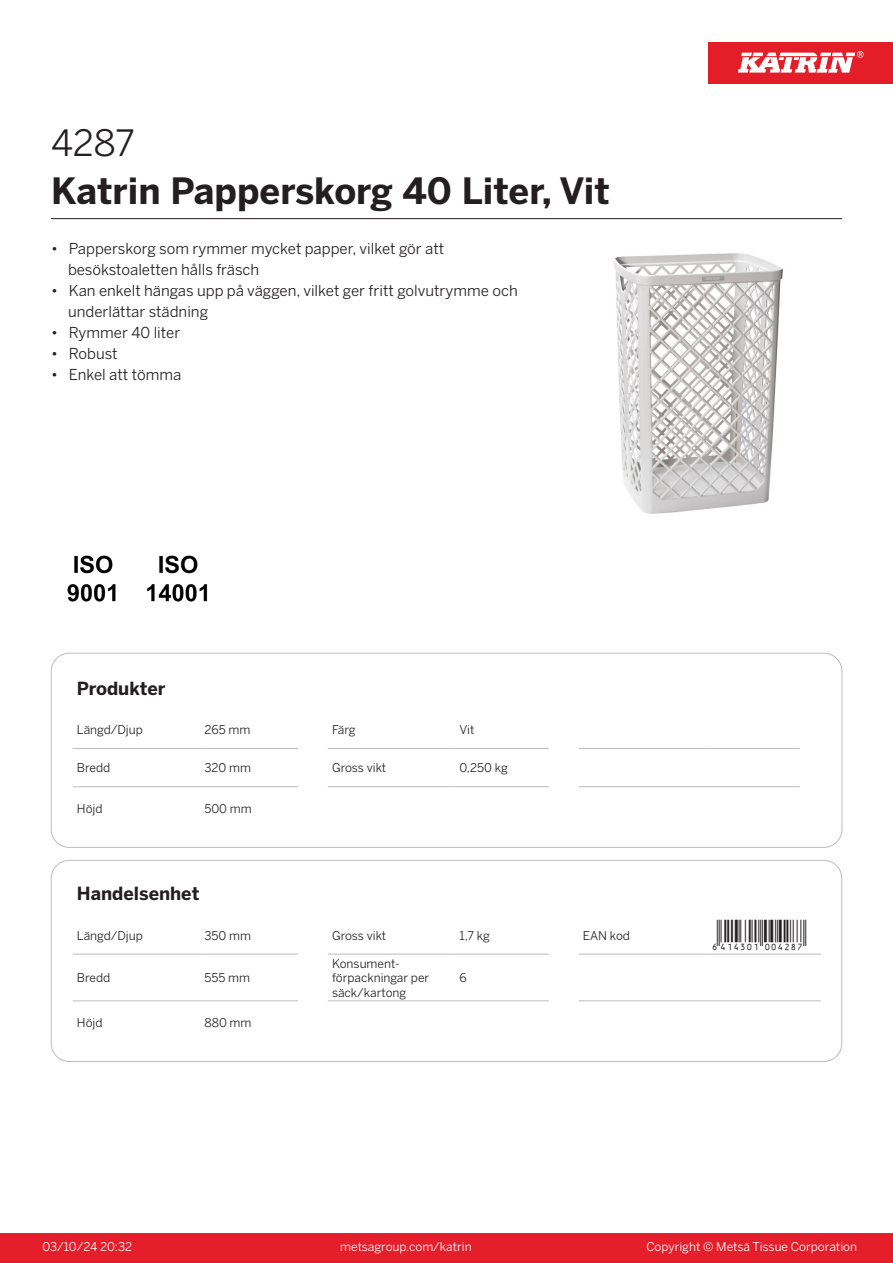
<style>
.page{position:relative;width:893px;height:1263px;background:#fff}
.page>*{position:absolute;margin:0;border:0;box-sizing:border-box;transform-origin:0 0}
.Product_Name{font:700 36px "Benton Sans";color:#231f20}
.External_material_co{font:36px "Benton Sans";color:#231f20}
.T_EAN{font:30px "Viisas EAN Matala";color:#231f20}
.T_TableHeader{font:700 18px "Benton Sans";color:#231f20}
.MarketingBullets{font:15px/21px "Benton Sans";color:#231f20}
.T_TableBody{font:12px/14.4px "Benton Sans";color:#231f20}
.t1{font:12px "Benton Sans";color:#fff}
</style>
<div class="page">
<div style="left:0;top:1233px;width:893px;height:30px;background:#e41e2b"></div>
<div style="left:708px;top:43px;width:185px;height:41px;background:#e31e28"></div>
<svg style="left:738px;top:51px;width:126px;height:22px"></svg>
<hr style="left:73px;top:748px;width:127px;height:1px;background:#bcbdc0">
<hr style="left:200px;top:748px;width:98px;height:1px;background:#bcbdc0">
<hr style="left:328px;top:748px;width:127px;height:1px;background:#bcbdc0">
<hr style="left:455px;top:748px;width:94px;height:1px;background:#bcbdc0">
<hr style="left:579px;top:748px;width:127px;height:1px;background:#bcbdc0">
<hr style="left:706px;top:748px;width:94px;height:1px;background:#bcbdc0">
<hr style="left:73px;top:786px;width:127px;height:1px;background:#bcbdc0">
<hr style="left:200px;top:786px;width:98px;height:1px;background:#bcbdc0">
<hr style="left:328px;top:786px;width:127px;height:1px;background:#bcbdc0">
<hr style="left:455px;top:786px;width:94px;height:1px;background:#bcbdc0">
<hr style="left:579px;top:786px;width:127px;height:1px;background:#bcbdc0">
<hr style="left:706px;top:786px;width:94px;height:1px;background:#bcbdc0">
<div style="left:51px;top:653px;width:791px;height:194px;border:1px solid #bcbdc0;border-radius:18px"></div>
<hr style="left:73px;top:954px;width:127px;height:1px;background:#bcbdc0">
<hr style="left:200px;top:954px;width:98px;height:1px;background:#bcbdc0">
<hr style="left:328px;top:954px;width:127px;height:1px;background:#bcbdc0">
<hr style="left:455px;top:954px;width:94px;height:1px;background:#bcbdc0">
<hr style="left:579px;top:954px;width:127px;height:1px;background:#bcbdc0">
<hr style="left:706px;top:954px;width:115px;height:1px;background:#bcbdc0">
<hr style="left:73px;top:1000px;width:127px;height:1px;background:#bcbdc0">
<hr style="left:200px;top:1000px;width:98px;height:1px;background:#bcbdc0">
<hr style="left:328px;top:1000px;width:127px;height:1px;background:#bcbdc0">
<hr style="left:455px;top:1000px;width:94px;height:1px;background:#bcbdc0">
<hr style="left:579px;top:1000px;width:127px;height:1px;background:#bcbdc0">
<hr style="left:706px;top:1000px;width:115px;height:1px;background:#bcbdc0">
<div style="left:51px;top:860px;width:791px;height:202px;border:1px solid #bcbdc0;border-radius:18px"></div>
<img style="left:614px;top:253px;width:169px;height:261px">
<img style="left:67px;top:555px;width:49px;height:47px">
<img style="left:147px;top:555px;width:61px;height:47px">
<hr style="left:51px;top:218px;width:791px;height:1px;background:#231f20">
<p class="External_material_co" style="left:51px;top:121px;width:85px">4287</p>
<p class="Product_Name" style="left:51px;top:168px;width:560px">Katrin Papperskorg 40 Liter, Vit</p>
<p class="MarketingBullets" style="left:68px;top:238px;width:378px;text-indent:-17px">• Papperskorg som rymmer mycket papper, vilket gör att besökstoaletten hålls fräsch</p>
<p class="MarketingBullets" style="left:68px;top:280px;width:451px;text-indent:-17px">• Kan enkelt hängas upp på väggen, vilket ger fritt golvutrymme och underlättar städning</p>
<p class="MarketingBullets" style="left:51px;top:322px;width:131px">• Rymmer 40 liter</p>
<p class="MarketingBullets" style="left:51px;top:343px;width:68px">• Robust</p>
<p class="MarketingBullets" style="left:51px;top:364px;width:132px">• Enkel att tömma</p>
<p class="T_TableHeader" style="left:77px;top:677px;width:90px">Produkter</p>
<p class="T_TableBody" style="left:77px;top:722px;width:68px">Längd/Djup</p>
<p class="T_TableBody" style="left:204px;top:722px;width:47px">265 mm</p>
<p class="T_TableBody" style="left:332px;top:722px;width:25px">Färg</p>
<p class="T_TableBody" style="left:460px;top:722px;width:16px">Vit</p>
<p class="T_TableBody" style="left:77px;top:761px;width:35px">Bredd</p>
<p class="T_TableBody" style="left:204px;top:761px;width:48px">320 mm</p>
<p class="T_TableBody" style="left:332px;top:761px;width:56px">Gross vikt</p>
<p class="T_TableBody" style="left:460px;top:761px;width:50px">0,250 kg</p>
<p class="T_TableBody" style="left:77px;top:801px;width:27px">Höjd</p>
<p class="T_TableBody" style="left:204px;top:801px;width:49px">500 mm</p>
<p class="T_TableHeader" style="left:77px;top:882px;width:124px">Handelsenhet</p>
<p class="T_TableBody" style="left:77px;top:928px;width:68px">Längd/Djup</p>
<p class="T_TableBody" style="left:204px;top:928px;width:48px">350 mm</p>
<p class="T_TableBody" style="left:332px;top:928px;width:56px">Gross vikt</p>
<p class="T_TableBody" style="left:460px;top:928px;width:32px">1,7 kg</p>
<p class="T_TableBody" style="left:583px;top:928px;width:49px">EAN kod</p>
<p class="T_EAN" style="left:710px;top:919px;width:97px">*6414301004287*</p>
<p class="T_TableBody" style="left:77px;top:971px;width:35px">Bredd</p>
<p class="T_TableBody" style="left:204px;top:971px;width:47px">555 mm</p>
<p class="T_TableBody" style="left:332px;top:956px;width:99px">Konsument&shy;förpackningar per säck/kartong</p>
<p class="T_TableBody" style="left:460px;top:971px;width:9px">6</p>
<p class="T_TableBody" style="left:77px;top:1015px;width:27px">Höjd</p>
<p class="T_TableBody" style="left:204px;top:1015px;width:49px">880 mm</p>
<p class="t1" style="left:43px;top:1239px;width:91px">03/10/24 20:32</p>
<p class="t1" style="left:340px;top:1239px;width:133px">metsagroup.com/katrin</p>
<p class="t1" style="left:646px;top:1239px;width:212px">Copyright © Metsä Tissue Corporation</p>
</div>
